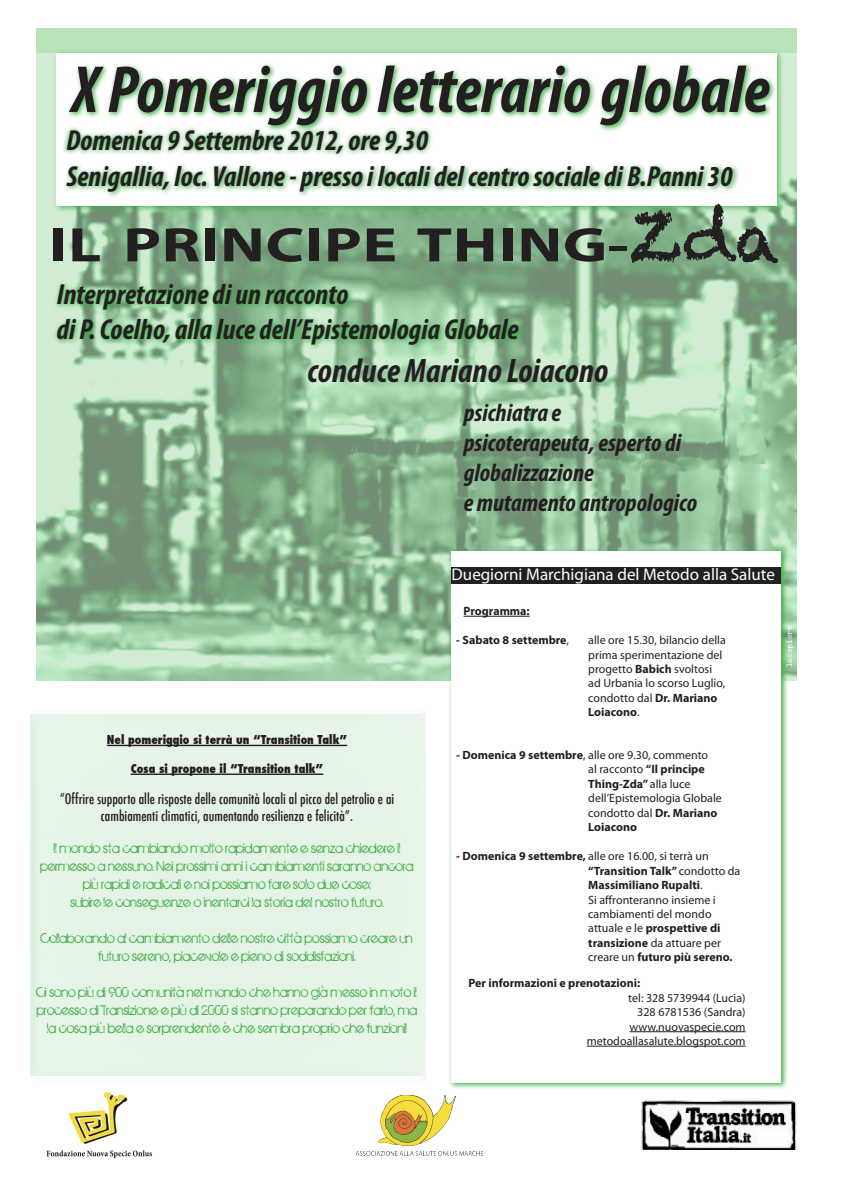
<style>
.page{position:relative;width:842px;height:1191px;background:#fff}
.page>*{position:absolute;margin:0;border:0;box-sizing:border-box;transform-origin:0 0}
.t1{font:italic 700 condensed 67px "Myriad Pro";color:#231f20}
.t2{font:700 48.8px "Myriad Pro";letter-spacing:.01em;color:#231f20;scale:1.33 1}
.t3{font:italic 700 condensed 34px "Myriad Pro";color:#231f20}
.t4{font:italic 700 condensed 29px "Myriad Pro";color:#231f20}
.t5{font:italic 700 condensed 25px "Myriad Pro";color:#231f20}
.t6{font:17px "Myriad Pro";color:#fff}
.t7{font:15px/18px "BIRTHOFAHERO";color:#40ae49;text-align:center}
.t8{font:500 condensed 14px/16.8px "Futura";color:#231f20;text-align:center}
.t9{font:12px/14.4px "Myriad Pro";color:#231f20}
.t10{font:700 12px/14.4px "Myriad Pro";color:#231f20}
.t11{font:800 condensed 12px "Futura";color:#231f20}
.t12{font:8px "Underwood Champion";color:#fff}
.s1{font-family:"Chalkduster";font-weight:400;font-size:67px}
.s2{font-weight:400}
.s3{font-weight:700}
</style>
<div class="page">
<div style="left:415px;top:705px;width:16px;height:379px;background:#fff;opacity:.75"></div>
<div style="left:22px;top:705px;width:400px;height:379px;background:#e5f4e6"></div>
<div style="left:36px;top:28px;width:760px;height:652px;background:#b8e3ba"></div>
<img style="left:36px;top:53px;width:760px;height:627px">
<div style="left:53px;top:50px;width:731px;height:163px;background:#40ae49;opacity:.75"></div>
<div style="left:57px;top:53px;width:720px;height:153px;background:#fff"></div>
<svg style="left:63px;top:133px;width:369px;height:24px"></svg>
<div style="left:63px;top:163px;width:677px;height:36px;background:#40ae49;opacity:.98"></div>
<svg style="left:54px;top:281px;width:471px;height:71px;background:#89c090"></svg>
<svg style="left:66px;top:63px;width:709px;height:70px"></svg>
<svg style="left:448px;top:547px;width:340px;height:542px"></svg>
<div style="left:451px;top:551px;width:330px;height:531px;background:#fff"></div>
<hr style="left:464px;top:616px;width:66px;height:1px;background:#231f20">
<div style="left:452px;top:567px;width:329px;height:17px;background:#231f20"></div>
<hr style="left:629px;top:1031px;width:117px;height:1px;background:#231f20">
<hr style="left:587px;top:1045px;width:159px;height:1px;background:#231f20">
<img style="left:46px;top:1092px;width:106px;height:67px">
<img style="left:355px;top:1095px;width:128px;height:61px">
<img style="left:642px;top:1100px;width:154px;height:49px">
<hr style="left:107px;top:744px;width:240px;height:2px;background:#231f20">
<hr style="left:131px;top:773px;width:192px;height:2px;background:#231f20">
<p class="t1" style="left:72px;top:48px;width:699px">X Pomeriggio letterario globale</p>
<p class="t4" style="left:66px;top:122px;width:363px">Domenica 9 Settembre 2012, ore 9,30</p>
<p class="t4" style="left:66px;top:158px;width:667px">Senigallia, loc. Vallone - presso i locali del centro sociale di B.Panni 30</p>
<p class="t2" style="left:49px;top:213px;width:552px">IL PRINCIPE THING-<span class="s1">Zda</span></p>
<p class="t4" style="left:57px;top:276px;width:293px">Interpretazione di un racconto</p>
<p class="t4" style="left:57px;top:311px;width:463px">di P. Coelho, alla luce dell’Epistemologia Globale</p>
<p class="t3" style="left:308px;top:349px;width:302px">conduce Mariano Loiacono</p>
<p class="t5" style="left:464px;top:397px;width:99px">psichiatra e</p>
<p class="t5" style="left:464px;top:427px;width:219px">psicoterapeuta, esperto di</p>
<p class="t5" style="left:464px;top:457px;width:132px">globalizzazione</p>
<p class="t5" style="left:464px;top:487px;width:235px">e mutamento antropologico</p>
<p class="t11" style="left:107px;top:731px;width:242px">Nel pomeriggio si terrà un “Transition Talk”</p>
<p class="t11" style="left:131px;top:760px;width:194px">Cosa si propone il “Transition talk”</p>
<p class="t8" style="left:60px;top:790px;width:336px">“Offrire supporto alle risposte delle comunità locali al picco del petrolio e ai cambiamenti climatici, aumentando resilienza e felicità”.</p>
<p class="t7" style="left:40px;top:839px;width:375px">Il mondo sta cambiando molto rapidamente e senza chiedere il permesso a nessuno. Nei prossimi anni i cambiamenti saranno ancora più rapidi e radicali e noi possiamo fare solo due cose:</p>
<p class="t7" style="left:70px;top:893px;width:315px">subire le conseguenze o inentarci la storia del nostro futuro.</p>
<p class="t7" style="left:41px;top:929px;width:373px">Collaborando al cambiamento delle nostre città possiamo creare un futuro sereno, piacevole e pieno di soddisfazioni.</p>
<p class="t7" style="left:37px;top:983px;width:382px">Ci sono più di 900 comunità nel mondo che hanno già messo in moto il processo di Transizione e più di 2000 si stanno preparando per farlo, ma la cosa più bella e sorprendente è che sembra proprio che funzioni!</p>
<p class="t6" style="left:452px;top:564px;width:325px">Duegiorni Marchigiana del Metodo alla Salute</p>
<p class="t10" style="left:464px;top:603px;width:68px">Programma:</p>
<p class="t10" style="left:456px;top:632px;width:114px">- Sabato 8 settembre<span class="s2">,</span></p>
<p class="t9" style="left:588px;top:633px;width:139px">alle ore 15.30, bilancio della prima sperimentazione del progetto <span class="s3">Babich</span> svoltosi ad Urbania lo scorso Luglio, condotto dal <span class="s3">Dr. Mariano<br>Loiacono</span>.</p>
<p class="t12" style="left:784px;top:667px;width:44px;rotate:-90deg">lucapiero</p>
<p class="t9" style="left:456px;top:747px;width:253px"><span class="s3">- Domenica 9 settembre</span>, alle ore 9.30, commento</p>
<p class="t9" style="left:588px;top:762px;width:135px">al racconto <span class="s3">“Il principe<br>Thing-Zda”</span> alla luce dell’Epistemologia Globale condotto dal <span class="s3">Dr. Mariano<br>Loiacono</span></p>
<p class="t10" style="left:588px;top:863px;width:154px">“Transition Talk” <span class="s2">condotto da<br></span>Massimiliano Rupalti<span class="s2">.</span></p>
<p class="t9" style="left:588px;top:892px;width:129px">Si affronteranno insieme i</p>
<p class="t9" style="left:588px;top:906px;width:146px">cambiamenti del mondo attuale e le <span class="s3">prospettive di transizione</span> da attuare per creare un <span class="s3">futuro più sereno.</span></p>
<p class="t10" style="left:468px;top:975px;width:173px">Per informazioni e prenotazioni:</p>
<p class="t9" style="left:628px;top:990px;width:119px">tel: 328 5739944 (Lucia)</p>
<p class="t9" style="left:637px;top:1004px;width:110px">328 6781536 (Sandra)</p>
<p class="t9" style="left:629px;top:1019px;width:118px">www.nuovaspecie.com</p>
<p class="t9" style="left:587px;top:1033px;width:160px">metodoallasalute.blogspot.com</p>
<p class="t9" style="left:456px;top:849px;width:254px"><span class="s3">- Domenica 9 settembre,</span> alle ore 16.00, si terrà un</p>
</div>
